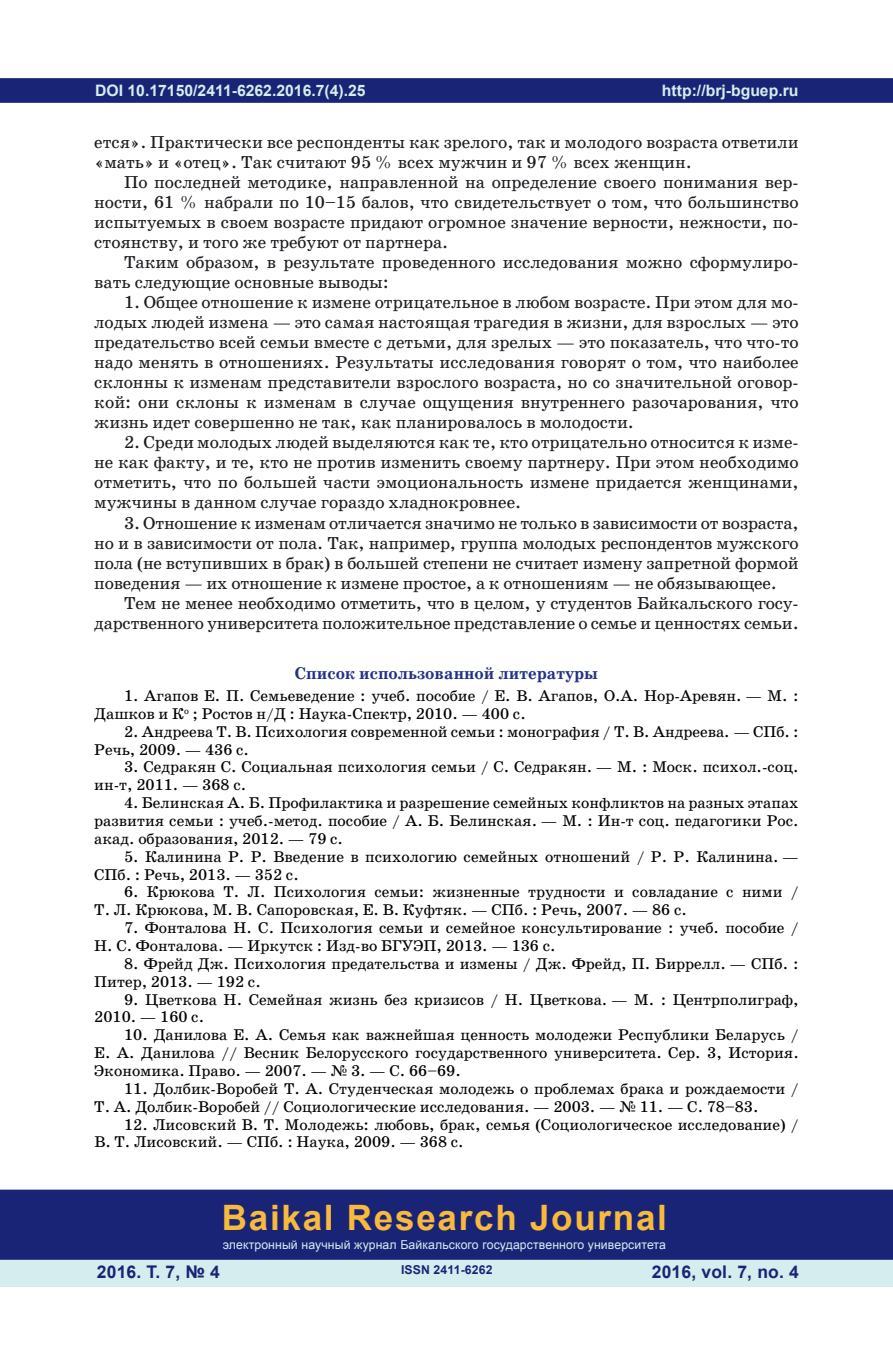
<style>
.page{position:relative;width:893px;height:1360px;background:#fff}
.page>*{position:absolute;margin:0;border:0;box-sizing:border-box;transform-origin:0 0}
.t1{font:700 35px "Arial";letter-spacing:.05em;color:#f8ba3c}
.t2{font:17.5px/20.1px "School Book C";color:#1b1c20;text-align:justify}
.t3{font:700 17.5px "Arial";letter-spacing:.01em;color:#1a2476}
.t4{font:700 17.15px "School Book C";color:#243285}
.t5{font:15.75px/17.8px "School Book C";color:#020202}
.t6{font:700 15.75px "Arial";color:#d5edee}
.t7{font:12.25px "Arial";letter-spacing:.01em;color:#d5edee}
.t8{font:700 12.25px "Arial";letter-spacing:.01em;color:#1a2476}
</style>
<div class="page">
<div style="left:0;top:78px;width:893px;height:25px;background:#1a2476;border:2px solid #1a2476"></div>
<div style="left:0;top:1258px;width:893px;height:28px;background:#d5edee"></div>
<div style="left:0;top:1189px;width:893px;height:70px;background:#1a2476;border:2px solid #1a2476"></div>
<p class="t6" style="left:95px;top:79px;width:272px">DOI 10.17150/2411-6262.2016.7(4).25</p>
<p class="t2" style="left:94px;top:132px;width:706px">ется». Практически все респонденты как зрелого, так и молодого возраста ответили «мать» и «отец». Так считают 95 % всех мужчин и 97 % всех женщин.</p>
<p class="t2" style="left:94px;top:172px;width:706px;text-indent:30px">По последней методике, направленной на определение своего понимания вер&shy;ности, 61 % набрали по 10–15 балов, что свидетельствует о том, что большинство испытуемых в своем возрасте придают огромное значение верности, нежности, по&shy;стоянству, и того же требуют от партнера.</p>
<p class="t2" style="left:94px;top:252px;width:706px;text-indent:30px">Таким образом, в результате проведенного исследования можно сформулиро&shy;вать следующие основные выводы:</p>
<p class="t2" style="left:94px;top:292px;width:706px;text-indent:30px">1. Общее отношение к измене отрицательное в любом возрасте. При этом для мо&shy;лодых людей измена — это самая настоящая трагедия в жизни, для взрослых — это предательство всей семьи вместе с детьми, для зрелых — это показатель, что что-то надо менять в отношениях. Результаты исследования говорят о том, что наиболее склонны к изменам представители взрослого возраста, но со значительной оговор&shy;кой: они склоны к изменам в случае ощущения внутреннего разочарования, что жизнь идет совершенно не так, как планировалось в молодости.</p>
<p class="t2" style="left:94px;top:432px;width:706px;text-indent:30px">2. Среди молодых людей выделяются как те, кто отрицательно относится к изме&shy;не как факту, и те, кто не против изменить своему партнеру. При этом необходимо отметить, что по большей части эмоциональность измене придается женщинами, мужчины в данном случае гораздо хладнокровнее.</p>
<p class="t2" style="left:94px;top:512px;width:706px;text-indent:30px">3. Отношение к изменам отличается значимо не только в зависимости от возраста, но и в зависимости от пола. Так, например, группа молодых респондентов мужского пола (не вступивших в брак) в большей степени не считает измену запретной формой поведения — их отношение к измене простое, а к отношениям — не обязывающее.</p>
<p class="t2" style="left:94px;top:593px;width:706px;text-align:right">Тем не менее необходимо отметить, что в целом, у студентов Байкальского госу&shy;дарственного университета положительное представление о семье и ценностях семьи.</p>
<p class="t4" style="left:295px;top:663px;width:305px">Список использованной литературы</p>
<p class="t5" style="left:94px;top:687px;width:706px;text-indent:30px">1. Агапов Е. П. Семьеведение : учеб. пособие / Е. В. Агапов, О.А. Нор-Аревян. — М. :<br>Дашков и К<sup>о</sup> ; Ростов н/Д : Наука-Спектр, 2010. — 400 с.</p>
<p class="t5" style="left:94px;top:722px;width:706px;text-indent:30px">2. Андреева Т. В. Психология современной семьи : монография / Т. В. Андреева. — СПб. :<br>Речь, 2009. — 436 с.</p>
<p class="t5" style="left:94px;top:758px;width:706px;text-indent:30px">3. Седракян С. Социальная психология семьи / С. Седракян. — М. : Моск. психол.-соц. ин-т, 2011. — 368 с.</p>
<p class="t5" style="left:94px;top:794px;width:706px;text-align:justify;text-indent:30px">4. Белинская А. Б. Профилактика и разрешение семейных конфликтов на разных этапах развития семьи : учеб.-метод. пособие / А. Б. Белинская. — М. : Ин-т соц. педагогики Рос. акад. образования, 2012. — 79 с.</p>
<p class="t5" style="left:94px;top:847px;width:706px;text-indent:30px">5. Калинина Р. Р. Введение в психологию семейных отношений / Р. Р. Калинина. —<br>СПб. : Речь, 2013. — 352 с.</p>
<p class="t5" style="left:94px;top:883px;width:706px;text-indent:30px">6. Крюкова Т. Л. Психология семьи: жизненные трудности и совладание с ними /<br>Т. Л. Крюкова, М. В. Сапоровская, Е. В. Куфтяк. — СПб. : Речь, 2007. — 86 с.</p>
<p class="t5" style="left:94px;top:919px;width:706px;text-indent:30px">7. Фонталова Н. С. Психология семьи и семейное консультирование : учеб. пособие /<br>Н. С. Фонталова. — Иркутск : Изд-во БГУЭП, 2013. — 136 с.</p>
<p class="t5" style="left:94px;top:954px;width:706px;text-indent:30px">8. Фрейд Дж. Психология предательства и измены / Дж. Фрейд, П. Биррелл. — СПб. :<br>Питер, 2013. — 192 с.</p>
<p class="t5" style="left:94px;top:990px;width:706px;text-indent:30px">9. Цветкова Н. Семейная жизнь без кризисов / Н. Цветкова. — М. : Центрполиграф,<br>2010. — 160 с.</p>
<p class="t5" style="left:94px;top:1026px;width:706px;text-align:justify;text-indent:30px">10. Данилова Е. А. Семья как важнейшая ценность молодежи Республики Беларусь / Е. А. Данилова // Весник Белорусского государственного университета. Сер. 3, История.<br>Экономика. Право. — 2007. — № 3. — С. 66–69.</p>
<p class="t5" style="left:94px;top:1079px;width:706px;text-indent:30px">11. Долбик-Воробей Т. А. Студенческая молодежь о проблемах брака и рождаемости /<br>Т. А. Долбик-Воробей // Социологические исследования. — 2003. — № 11. — С. 78–83.</p>
<p class="t5" style="left:94px;top:1115px;width:706px;text-indent:30px">12. Лисовский В. Т. Молодежь: любовь, брак, семья (Социологическое исследование) /<br>В. Т. Лисовский. — СПб. : Наука, 2009. — 368 с.</p>
<p class="t6" style="left:662px;top:79px;width:138px">http://brj-bguep.ru</p>
<h1 class="t1" style="left:222px;top:1193px;width:447px">Baikal Research Journal</h1>
<p class="t7" style="left:223px;top:1236px;width:445px">электронный научный журнал Байкальского государственного университета</p>
<p class="t3" style="left:97px;top:1259px;width:125px">2016. Т. 7, № 4</p>
<p class="t3" style="left:652px;top:1259px;width:149px">2016, vol. 7, no. 4</p>
<p class="t8" style="left:401px;top:1261px;width:93px">ISSN 2411-6262</p>
</div>
